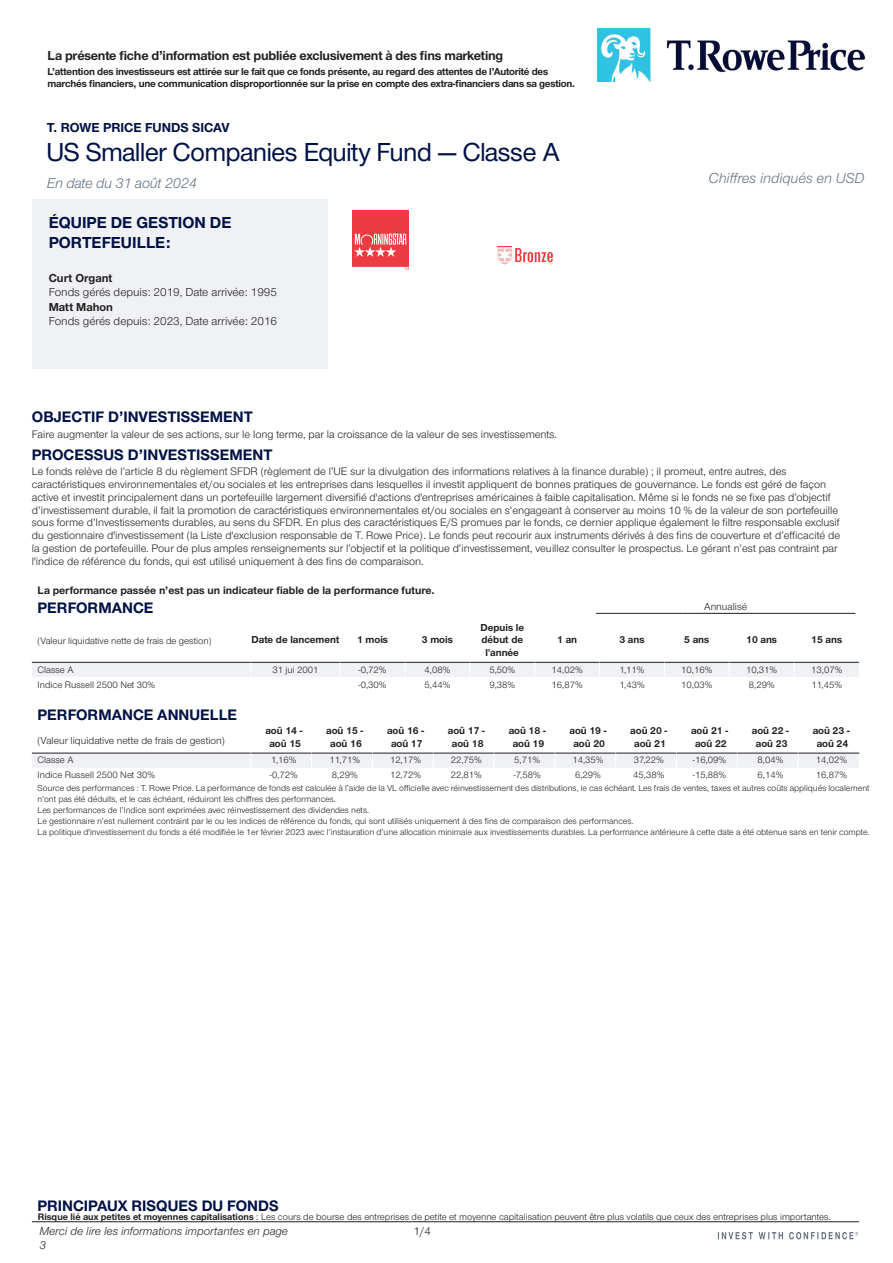
<style>
.page{position:relative;width:893px;height:1263px;background:#fff}
.page>*{position:absolute;margin:0;border:0;box-sizing:border-box;transform-origin:0 0}
.t1{font:500 27px "Nimbus San Nov D";letter-spacing:-.005em;color:#001145}
.t2{font:700 16.5px/19.8px "Nimbus San Nov";color:#001145}
.t3{font:700 15.75px "Nimbus San Nov";color:#001145}
.t4{font:italic 15px "Nimbus San Nov";letter-spacing:-.005em;color:#65717f}
.t5{font:700 13.5px "Nimbus San Nov";letter-spacing:-.015em;color:#231f20}
.t6{font:700 13.5px "Nimbus San Nov";color:#001145}
.t7{font:12px "Nimbus San Nov";color:#231f20}
.t8{font:italic 12px/14.4px "Nimbus San Nov";color:#231f20}
.t9{font:700 12px "Nimbus San Nov";color:#231f20}
.t10{font:11.25px/12.8px "Nimbus San Nov";color:#231f20}
.t11{font:700 11.25px "Nimbus San Nov";color:#231f20}
.t12{font:700 10.5px/12px "Nimbus San Nov";letter-spacing:-.02em;color:#231f20}
.t13{font:700 10.5px/12.6px "Nimbus San Nov";color:#231f20;text-align:center}
.t14{font:10.5px "Nimbus San Nov";color:#231f20}
.t15{font:9.75px "Nimbus San Nov";color:#231f20}
.t16{font:9px/11.1px "Nimbus San Nov";color:#231f20}
.s1{font-weight:700}
</style>
<div class="page">
<div style="left:32px;top:200px;width:295px;height:169px;background:#eff1f4"></div>
<svg style="left:353px;top:210px;width:200px;height:60px"></svg>
<hr style="left:596px;top:613px;width:86px;height:1px;background:#231f20">
<hr style="left:682px;top:613px;width:87px;height:1px;background:#231f20">
<hr style="left:769px;top:613px;width:86px;height:1px;background:#231f20">
<svg style="left:32px;top:662px;width:828px;height:106px"></svg>
<hr style="left:32px;top:1221px;width:827px;height:1px;background:#231f20">
<svg style="left:718px;top:1232px;width:140px;height:7px"></svg>
<img style="left:597px;top:28px;width:269px;height:53px">
<p class="t5" style="left:48px;top:48px;width:457px">La présente fiche d’information est publiée exclusivement à des fins marketing</p>
<p class="t12" style="left:48px;top:66px;width:529px">L’attention des investisseurs est attirée sur le fait que ce fonds présente, au regard des attentes de l’Autorité des marchés financiers, une communication disproportionnée sur la prise en compte des extra-financiers dans sa gestion.</p>
<p class="t6" style="left:47px;top:120px;width:184px">T. ROWE PRICE FUNDS SICAV</p>
<h1 class="t1" style="left:47px;top:136px;width:514px">US Smaller Companies Equity Fund — Classe A</h1>
<h3 class="t4" style="left:47px;top:174px;width:152px">En date du 31 août 2024</h3>
<h2 class="t2" style="left:49px;top:212px;width:184px">ÉQUIPE DE GESTION DE<br>PORTEFEUILLE:</h2>
<p class="t9" style="left:49px;top:271px;width:65px">Curt Organt</p>
<p class="t7" style="left:49px;top:285px;width:230px">Fonds gérés depuis: 2019, Date arrivée: 1995</p>
<p class="t9" style="left:49px;top:300px;width:66px">Matt Mahon</p>
<p class="t7" style="left:49px;top:314px;width:230px">Fonds gérés depuis: 2023, Date arrivée: 2016</p>
<h3 class="t4" style="left:709px;top:170px;width:157px">Chiffres indiqués en USD</h3>
<h3 class="t3" style="left:32px;top:407px;width:222px">OBJECTIF D’INVESTISSEMENT</h3>
<p class="t10" style="left:32px;top:428px;width:527px">Faire augmenter la valeur de ses actions, sur le long terme, par la croissance de la valeur de ses investissements.</p>
<h3 class="t3" style="left:32px;top:445px;width:242px">PROCESSUS D’INVESTISSEMENT</h3>
<p class="t10" style="left:32px;top:465px;width:810px">Le fonds relève de l’article 8 du règlement SFDR (règlement de l’UE sur la divulgation des informations relatives à la finance durable) ; il promeut, entre autres, des caractéristiques environnementales et/ou sociales et les entreprises dans lesquelles il investit appliquent de bonnes pratiques de gouvernance. Le fonds est géré de façon active et investit principalement dans un portefeuille largement diversifié d'actions d'entreprises américaines à faible capitalisation. Même si le fonds ne se fixe pas d’objectif d’investissement durable, il fait la promotion de caractéristiques environnementales et/ou sociales en s’engageant à conserver au moins 10 % de la valeur de son portefeuille sous forme d’Investissements durables, au sens du SFDR. En plus des caractéristiques E/S promues par le fonds, ce dernier applique également le filtre responsable exclusif du gestionnaire d'investissement (la Liste d'exclusion responsable de T. Rowe Price). Le fonds peut recourir aux instruments dérivés à des fins de couverture et d’efficacité de la gestion de portefeuille. Pour de plus amples renseignements sur l’objectif et la politique d’investissement, veuillez consulter le prospectus. Le gérant n’est pas contraint par l'indice de référence du fonds, qui est utilisé uniquement à des fins de comparaison.</p>
<p class="t11" style="left:38px;top:583px;width:399px">La performance passée n’est pas un indicateur fiable de la performance future.</p>
<h3 class="t3" style="left:38px;top:599px;width:117px">PERFORMANCE</h3>
<p class="t14" style="left:704px;top:601px;width:44px">Annualisé</p>
<p class="t15" style="left:38px;top:635px;width:175px">(Valeur liquidative nette de frais de gestion)</p>
<p class="t13" style="left:252px;top:633px;width:89px">Date de lancement</p>
<p class="t12" style="left:357px;top:634px;width:33px">1 mois</p>
<p class="t12" style="left:422px;top:634px;width:33px">3 mois</p>
<p class="t13" style="left:480px;top:621px;width:45px">Depuis le début de l'année</p>
<p class="t12" style="left:557px;top:634px;width:21px">1 an</p>
<p class="t12" style="left:619px;top:634px;width:27px">3 ans</p>
<p class="t12" style="left:684px;top:634px;width:27px">5 ans</p>
<p class="t12" style="left:746px;top:634px;width:32px">10 ans</p>
<p class="t12" style="left:811px;top:634px;width:32px">15 ans</p>
<p class="t15" style="left:38px;top:664px;width:37px">Classe A</p>
<p class="t15" style="left:272px;top:664px;width:48px">31 jui 2001</p>
<p class="t15" style="left:359px;top:664px;width:30px">-0,72%</p>
<p class="t15" style="left:425px;top:664px;width:27px">4,08%</p>
<p class="t15" style="left:489px;top:664px;width:27px">5,50%</p>
<p class="t15" style="left:552px;top:664px;width:33px">14,02%</p>
<p class="t15" style="left:619px;top:664px;width:27px">1,11%</p>
<p class="t15" style="left:681px;top:664px;width:33px">10,16%</p>
<p class="t15" style="left:746px;top:664px;width:33px">10,31%</p>
<p class="t15" style="left:811px;top:664px;width:33px">13,07%</p>
<p class="t15" style="left:38px;top:679px;width:119px">Indice Russell 2500 Net 30%</p>
<p class="t15" style="left:359px;top:679px;width:30px">-0,30%</p>
<p class="t15" style="left:425px;top:679px;width:27px">5,44%</p>
<p class="t15" style="left:489px;top:679px;width:27px">9,38%</p>
<p class="t15" style="left:552px;top:679px;width:33px">16,87%</p>
<p class="t15" style="left:619px;top:679px;width:27px">1,43%</p>
<p class="t15" style="left:681px;top:679px;width:33px">10,03%</p>
<p class="t15" style="left:749px;top:679px;width:27px">8,29%</p>
<p class="t15" style="left:811px;top:679px;width:32px">11,45%</p>
<h3 class="t3" style="left:38px;top:705px;width:201px">PERFORMANCE ANNUELLE</h3>
<p class="t14" style="left:38px;top:734px;width:189px">(Valeur liquidative nette de frais de gestion)</p>
<p class="t13" style="left:265px;top:724px;width:38px">aoû 14 - aoû 15</p>
<p class="t13" style="left:326px;top:724px;width:38px">aoû 15 - aoû 16</p>
<p class="t13" style="left:387px;top:724px;width:38px">aoû 16 - aoû 17</p>
<p class="t13" style="left:448px;top:724px;width:38px">aoû 17 - aoû 18</p>
<p class="t13" style="left:509px;top:724px;width:38px">aoû 18 - aoû 19</p>
<p class="t13" style="left:569px;top:724px;width:38px">aoû 19 - aoû 20</p>
<p class="t13" style="left:630px;top:724px;width:38px">aoû 20 - aoû 21</p>
<p class="t13" style="left:691px;top:724px;width:38px">aoû 21 - aoû 22</p>
<p class="t13" style="left:752px;top:724px;width:38px">aoû 22 - aoû 23</p>
<p class="t13" style="left:813px;top:724px;width:38px">aoû 23 - aoû 24</p>
<p class="t15" style="left:38px;top:755px;width:37px">Classe A</p>
<p class="t15" style="left:271px;top:755px;width:27px">1,16%</p>
<p class="t15" style="left:329px;top:755px;width:32px">11,71%</p>
<p class="t15" style="left:390px;top:755px;width:32px">12,17%</p>
<p class="t15" style="left:451px;top:755px;width:32px">22,75%</p>
<p class="t15" style="left:514px;top:755px;width:27px">5,71%</p>
<p class="t15" style="left:572px;top:755px;width:33px">14,35%</p>
<p class="t15" style="left:634px;top:755px;width:32px">37,22%</p>
<p class="t15" style="left:693px;top:755px;width:35px">-16,09%</p>
<p class="t15" style="left:757px;top:755px;width:27px">8,04%</p>
<p class="t15" style="left:816px;top:755px;width:33px">14,02%</p>
<p class="t15" style="left:38px;top:770px;width:119px">Indice Russell 2500 Net 30%</p>
<p class="t15" style="left:270px;top:770px;width:30px">-0,72%</p>
<p class="t15" style="left:332px;top:770px;width:27px">8,29%</p>
<p class="t15" style="left:390px;top:770px;width:32px">12,72%</p>
<p class="t15" style="left:451px;top:770px;width:32px">22,81%</p>
<p class="t15" style="left:514px;top:770px;width:28px">-7,58%</p>
<p class="t15" style="left:575px;top:770px;width:27px">6,29%</p>
<p class="t15" style="left:633px;top:770px;width:33px">45,38%</p>
<p class="t15" style="left:693px;top:770px;width:35px">-15,88%</p>
<p class="t15" style="left:757px;top:770px;width:27px">6,14%</p>
<p class="t15" style="left:816px;top:770px;width:33px">16,87%</p>
<p class="t16" style="left:38px;top:783px;width:833px">Source des performances : T. Rowe Price. La performance de fonds est calculée à l’aide de la VL officielle avec réinvestissement des distributions, le cas échéant. Les frais de ventes, taxes et autres coûts appliqués localement n’ont pas été déduits, et le cas échéant, réduiront les chiffres des performances.<br>Les performances de l’Indice sont exprimées avec réinvestissement des dividendes nets.<br>Le gestionnaire n’est nullement contraint par le ou les indices de référence du fonds, qui sont utilisés uniquement à des fins de comparaison des performances.<br>La politique d'investissement du fonds a été modifiée le 1er février 2023 avec l’instauration d’une allocation minimale aux investissements durables. La performance antérieure à cette date a été obtenue sans en tenir compte.</p>
<h3 class="t3" style="left:37px;top:1197px;width:243px">PRINCIPAUX RISQUES DU FONDS</h3>
<p class="t15" style="left:38px;top:1211px;width:795px"><span class="s1">Risque lié aux petites et moyennes capitalisations</span> : Les cours de bourse des entreprises de petite et moyenne capitalisation peuvent être plus volatils que ceux des entreprises plus importantes.</p>
<p class="t8" style="left:39px;top:1224px;width:250px">Merci de lire les informations importantes en page<br>3</p>
<p class="t7" style="left:414px;top:1224px;width:19px">1/4</p>
</div>
